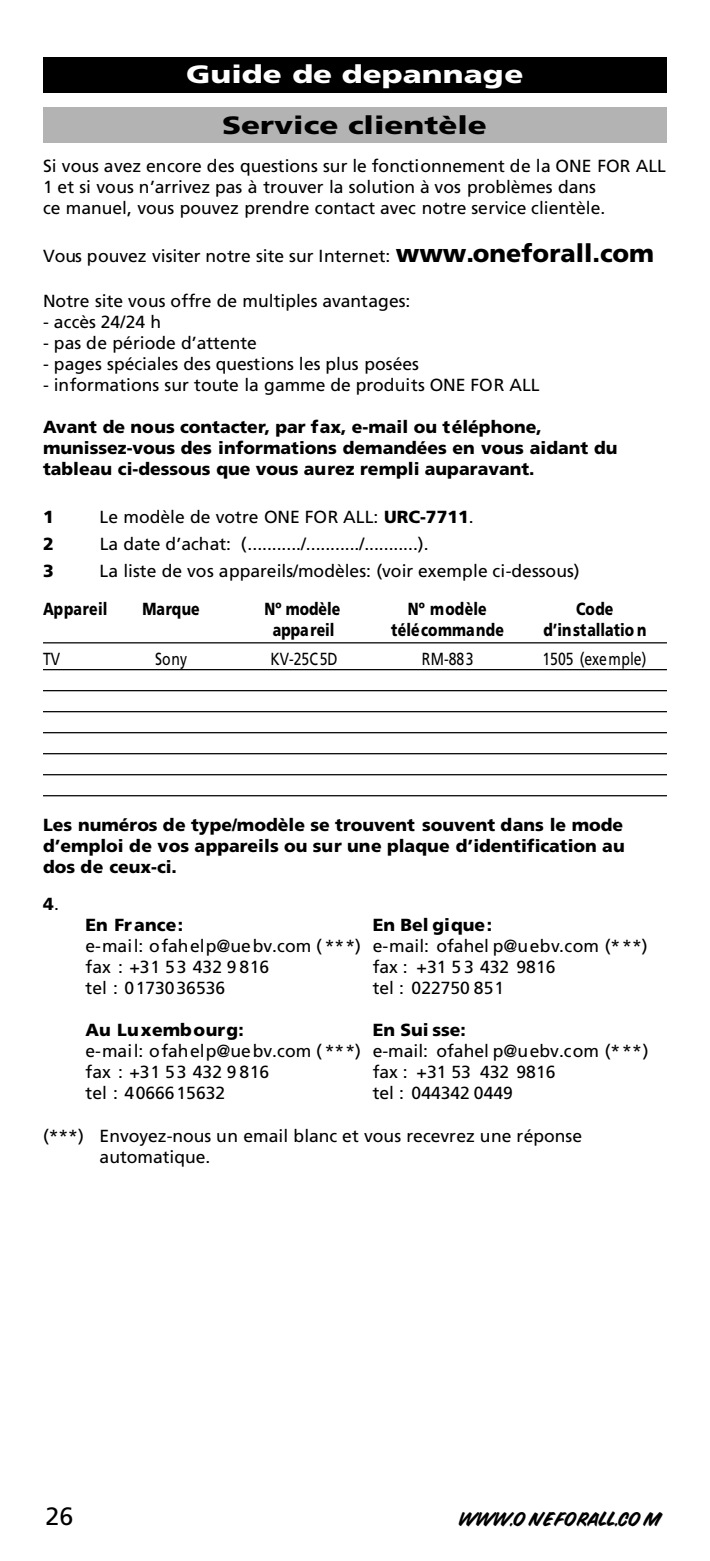
<style>
.page{position:relative;width:710px;height:1561px;background:#fff}
.page>*{position:absolute;margin:0;border:0;box-sizing:border-box;transform-origin:0 0}
.t1{font:900 25px "Frutiger";color:#000;scale:1.25 1}
.t2{font:900 25px "Frutiger";color:#fff;scale:1.25 1}
.t3{font:25px "Frutiger";color:#000}
.t4{font:17.5px/21px "Frutiger";color:#000}
.t5{font:900 17.5px/21px "Frutiger";color:#000}
.t6{font:900 17.5px "Frutiger";color:#000;scale:.8 1}
.t7{font:17.5px "Frutiger";color:#000;scale:.8 1}
.t8{font:900 17.5px "Frutiger";letter-spacing:.03em;color:#000;scale:.8 1}
.t9{font:15px "Snyder Speed";color:#000}
.s1{font-weight:900;font-size:25px}
.s2{font-weight:900}
.s3{font-weight:400}
</style>
<div class="page">
<svg style="left:43px;top:57px;width:624px;height:740px"></svg>
<h1 class="t2" style="left:186px;top:64px;width:271px">Guide de depannage</h1>
<h1 class="t1" style="left:222px;top:115px;width:213px">Service clientèle</h1>
<p class="t4" style="left:43px;top:157px;width:624px">Si vous avez encore des questions sur le fonctionnement de la ONE FOR ALL<br>1 et si vous n’arrivez pas à trouver la solution à vos problèmes dans<br>ce manuel, vous pouvez prendre contact avec notre service clientèle.</p>
<p class="t4" style="left:43px;top:246px;width:612px">Vous pouvez visiter notre site sur Internet: <span class="s1">www.oneforall.com</span></p>
<p class="t4" style="left:43px;top:292px;width:369px">Notre site vous offre de multiples avantages:</p>
<p class="t4" style="left:43px;top:313px;width:120px">- accès 24/24 h</p>
<p class="t4" style="left:43px;top:334px;width:215px">- pas de période d’attente</p>
<p class="t4" style="left:43px;top:355px;width:377px">- pages spéciales des questions les plus posées</p>
<p class="t4" style="left:43px;top:376px;width:498px">- informations sur toute la gamme de produits ONE FOR ALL</p>
<p class="t5" style="left:43px;top:418px;width:576px">Avant de nous contacter, par fax, e-mail ou téléphone, munissez-vous des informations demandées en vous aidant du tableau ci-dessous que vous aurez rempli auparavant.</p>
<p class="t5" style="left:43px;top:508px;width:12px">1</p>
<p class="t4" style="left:100px;top:508px;width:375px">Le modèle de votre ONE FOR ALL: <span class="s2">URC-7711</span>.</p>
<p class="t5" style="left:43px;top:534px;width:12px">2</p>
<p class="t4" style="left:100px;top:534px;width:330px">La date d’achat: (.........../.........../...........).</p>
<p class="t5" style="left:43px;top:561px;width:12px">3</p>
<p class="t4" style="left:100px;top:561px;width:481px">La liste de vos appareils/modèles: (voir exemple ci-dessous)</p>
<p class="t6" style="left:43px;top:601px;width:82px">Appareil</p>
<p class="t6" style="left:142px;top:601px;width:73px">Marque</p>
<p class="t6" style="left:264px;top:601px;width:96px">Nº modèle</p>
<p class="t6" style="left:408px;top:601px;width:100px">Nº modèle</p>
<p class="t6" style="left:576px;top:601px;width:48px">Code</p>
<p class="t6" style="left:273px;top:622px;width:79px">appareil</p>
<p class="t8" style="left:391px;top:622px;width:143px">télécommande</p>
<p class="t6" style="left:543px;top:622px;width:130px">d’installatio n</p>
<p class="t7" style="left:43px;top:652px;width:23px">TV</p>
<p class="t7" style="left:155px;top:652px;width:41px">Sony</p>
<p class="t7" style="left:270px;top:652px;width:85px">KV-25C5D</p>
<p class="t7" style="left:422px;top:652px;width:66px">RM-883</p>
<p class="t7" style="left:542px;top:652px;width:131px">1505 (exemple)</p>
<p class="t5" style="left:43px;top:815px;width:583px;text-align:justify">Les numéros de type/modèle se trouvent souvent dans le mode d’emploi de vos appareils ou sur une plaque d’identification au dos de ceux-ci.</p>
<p class="t5" style="left:43px;top:895px;width:18px">4<span class="s3">.</span></p>
<p class="t5" style="left:86px;top:916px;width:99px">En France:</p>
<p class="t5" style="left:373px;top:916px;width:121px">En Bel gique:</p>
<p class="t4" style="left:86px;top:937px;width:563px">e-mail: ofahelp@uebv.com ( ***) e-mail: ofahel p@uebv.com (***) fax : +31 53 432 9 816</p>
<p class="t4" style="left:373px;top:958px;width:184px">fax : +31 5 3 432 9816</p>
<p class="t4" style="left:86px;top:979px;width:141px">tel : 0173036536</p>
<p class="t4" style="left:373px;top:979px;width:133px">tel : 022750 851</p>
<p class="t5" style="left:86px;top:1021px;width:160px">Au Luxembourg:</p>
<p class="t5" style="left:373px;top:1021px;width:95px">En Sui sse:</p>
<p class="t4" style="left:86px;top:1042px;width:564px">e-mail: ofahelp@uebv.com ( ***) e-mail: ofahel p@uebv.com (***) fax : +31 53 432 9 816</p>
<p class="t4" style="left:373px;top:1063px;width:184px">fax : +31 53 432 9816</p>
<p class="t4" style="left:86px;top:1084px;width:141px">tel : 4066615632</p>
<p class="t4" style="left:373px;top:1084px;width:142px">tel : 044342 0449</p>
<p class="t4" style="left:100px;top:1126px;width:484px;text-indent:-57px">(***) Envoyez-nous un email blanc et vous recevrez une réponse automatique.</p>
<h1 class="t3" style="left:45px;top:1505px;width:29px">26</h1>
<p class="t9" style="left:459px;top:1510px;width:204px">WWW.O NEFORALL.CO M</p>
</div>
